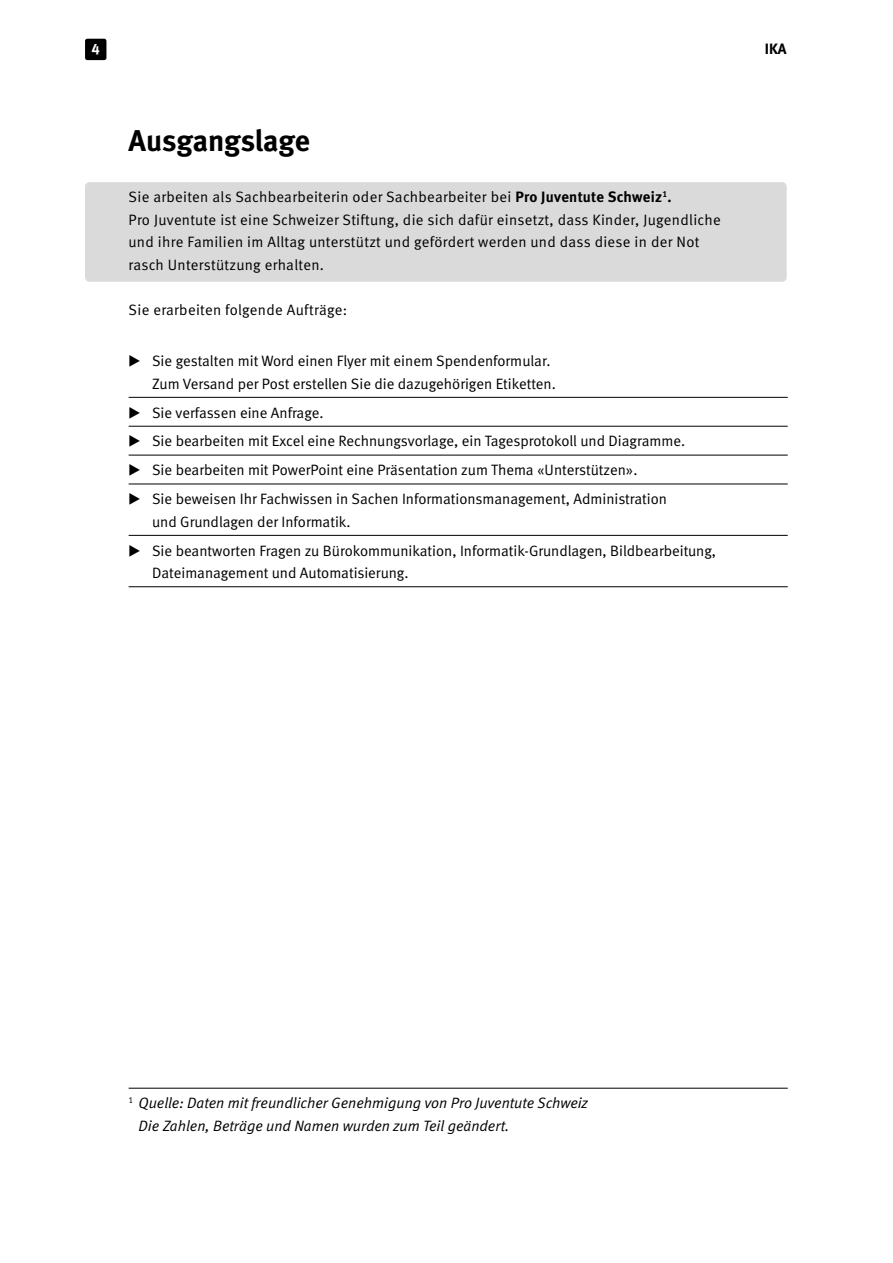
<style>
.page{position:relative;width:893px;height:1263px;background:#fff}
.page>*{position:absolute;margin:0;border:0;box-sizing:border-box;transform-origin:0 0}
.t1{font:30px "Meta Bold LF";letter-spacing:-.005em;color:#000}
.t2{font:15px/28.8px "Meta Normal LF";color:#000}
.t3{font:15px/22.5px "Meta Normal LF";letter-spacing:.02em;color:#000}
.t4{font:italic 15px/22.5px "Meta Normal LF";color:#000}
.t5{font:15px "Meta Bold LF";color:#000}
.t6{font:15px "Meta Bold LF";color:#fff}
.s1{font-family:"Meta Bold LF"}
.s2{font-family:"European Pi Three"}
</style>
<div class="page">
<div style="left:85px;top:39px;width:21px;height:21px;background:#000;border-radius:2px"></div>
<div style="left:85px;top:182px;width:702px;height:100px;background:#dadada;border-radius:4px"></div>
<hr style="left:129px;top:397px;width:659px;height:1px;background:#000">
<hr style="left:129px;top:426px;width:659px;height:1px;background:#000">
<hr style="left:129px;top:455px;width:659px;height:1px;background:#000">
<hr style="left:129px;top:484px;width:659px;height:1px;background:#000">
<hr style="left:129px;top:535px;width:659px;height:1px;background:#000">
<hr style="left:129px;top:586px;width:659px;height:1px;background:#000">
<hr style="left:129px;top:1088px;width:659px;height:1px;background:#000">
<p class="t6" style="left:91px;top:40px;width:10px">4</p>
<p class="t5" style="left:765px;top:40px;width:8px">IKA</p>
<h1 class="t1" style="left:86px;top:123px;width:225px">Ausgangslage</h1>
<p class="t3" style="left:129px;top:186px;width:594px">Sie arbeiten als Sachbearbeiterin oder Sachbearbeiter bei <span class="s1">Pro Juventute Schweiz</span><sup>1</sup><span class="s1">.<br></span>Pro Juventute ist eine Schweizer Stiftung, die sich dafür einsetzt, dass Kinder, Jugendliche und ihre Familien im Alltag unterstützt und gefördert werden und dass diese in der Not rasch Unterstützung erhalten.</p>
<p class="t3" style="left:129px;top:298px;width:220px">Sie erarbeiten folgende Aufträge:</p>
<p class="t2" style="left:152px;top:349px;width:405px;line-height:22.5px;text-indent:-23px"><span class="s2">E</span> Sie gestalten mit Word einen Flyer mit einem Spendenformular.<br>Zum Versand per Post erstellen Sie die dazugehörigen Etiketten.</p>
<p class="t2" style="left:129px;top:398px;width:558px"><span class="s2">E</span> Sie verfassen eine Anfrage.<br><span class="s2">E</span> Sie bearbeiten mit Excel eine Rechnungsvorlage, ein Tagesprotokoll und Diagramme.<br><span class="s2">E</span> Sie bearbeiten mit PowerPoint eine Präsentation zum Thema «Unterstützen».<br><span class="s2">E</span> Sie beweisen I hr Fachwissen in Sachen I nformationsmanagement, Administration</p>
<p class="t2" style="left:129px;top:507px;width:589px;text-indent:23px">und Grundlagen der I nformatik.<br><span class="s2">E</span> Sie beantworten Fragen zu Bürokommunikation, I nformatik-Grundlagen, Bildbearbeitung,</p>
<p class="t2" style="left:152px;top:558px;width:258px">Dateimanagement und Automatisierung.</p>
<p class="t4" style="left:139px;top:1092px;width:451px;text-indent:-10px"><sup>1</sup> Quelle: Daten mit freundlicher Genehmigung von Pro Juventute Schweiz<br>Die Zahlen, Beträge und Namen wurden zum Teil geändert.</p>
</div>
